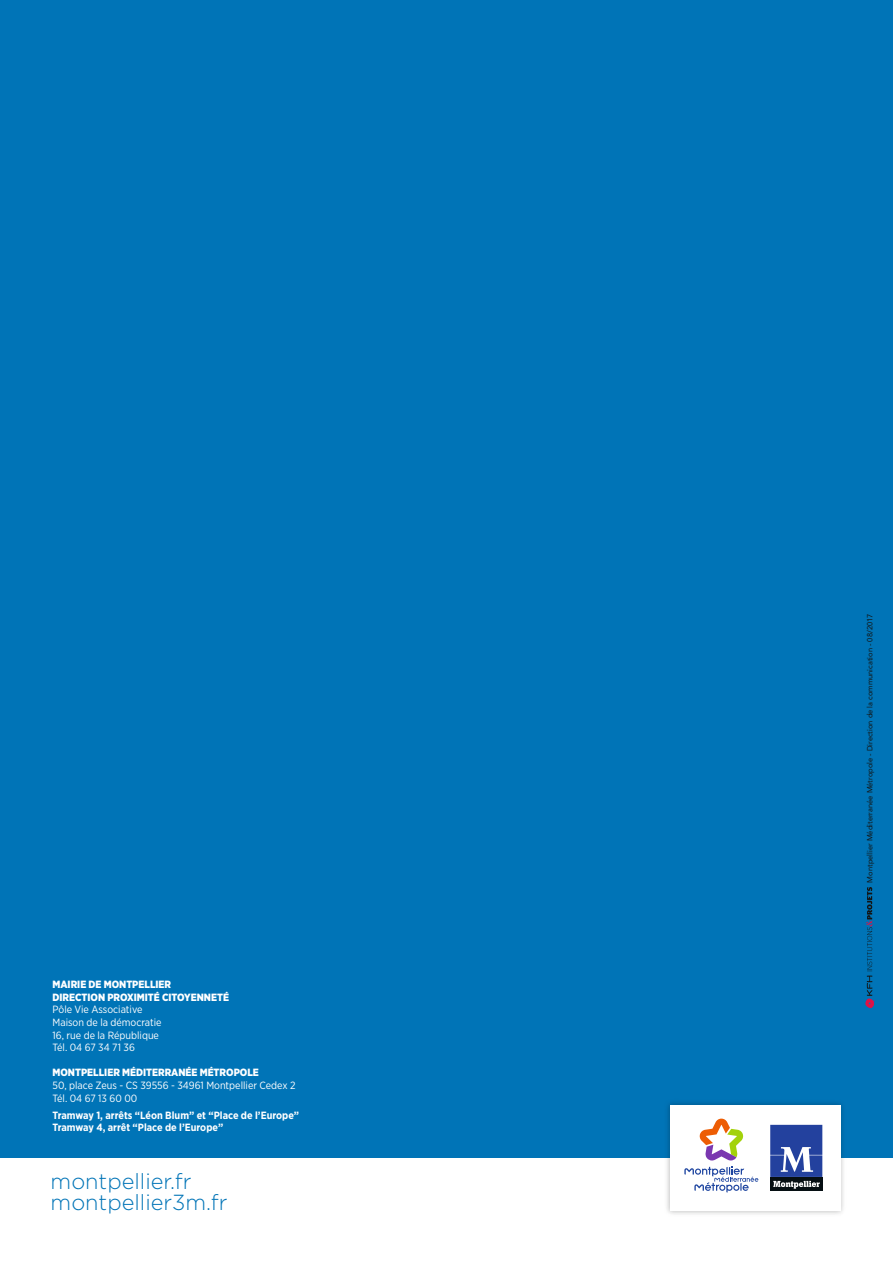
<style>
.page{position:relative;width:893px;height:1263px;background:#fff}
.page>*{position:absolute;margin:0;border:0;box-sizing:border-box;transform-origin:0 0}
.t1{font:300 21.75px/21.8px "Gotham";color:#0074b7}
.t2{font:10.5px/12.6px "Gotham Narrow";color:#fff}
.t3{font:900 10.5px/12.6px "Gotham Narrow";color:#fff}
.t4{font:700 10.5px/12.6px "Gotham Narrow";color:#fff}
.t5{font:7.5px "Avenir";color:#131413}
</style>
<div class="page">
<div style="left:0;top:0;width:893px;height:1158px;background:#0074b7"></div>
<img style="left:667px;top:1103px;width:177px;height:111px">
<svg style="left:670px;top:1105px;width:170px;height:105px"></svg>
<svg style="left:865px;top:887px;width:10px;height:121px"></svg>
<p class="t3" style="left:53px;top:978px;width:178px">MAIRIE DE MONTPELLIER<br>DIRECTION PROXIMITÉ CITOYENNETÉ</p>
<p class="t2" style="left:53px;top:1003px;width:111px">Pôle Vie Associative<br>Maison de la démocratie<br>16, rue de la République<br>Tél. 04 67 34 71 36</p>
<p class="t3" style="left:53px;top:1066px;width:208px">MONTPELLIER MÉDITERRANÉE MÉTROPOLE</p>
<p class="t2" style="left:53px;top:1079px;width:244px">50, place Zeus - CS 39556 - 34961 Montpellier Cedex 2<br>Tél. 04 67 13 60 00</p>
<p class="t4" style="left:53px;top:1108px;width:248px">Tramway 1, arrêts “Léon Blum” et “Place de l’Europe”<br>Tramway 4, arrêt “Place de l’Europe”</p>
<h1 class="t1" style="left:51px;top:1170px;width:178px">montpellier.fr montpellier3m.fr</h1>
<p class="t5" style="left:865px;top:882px;width:270px;rotate:-90deg">Montpellier Méditerranée Métropole - Direction de la communication - 08/2017</p>
</div>
